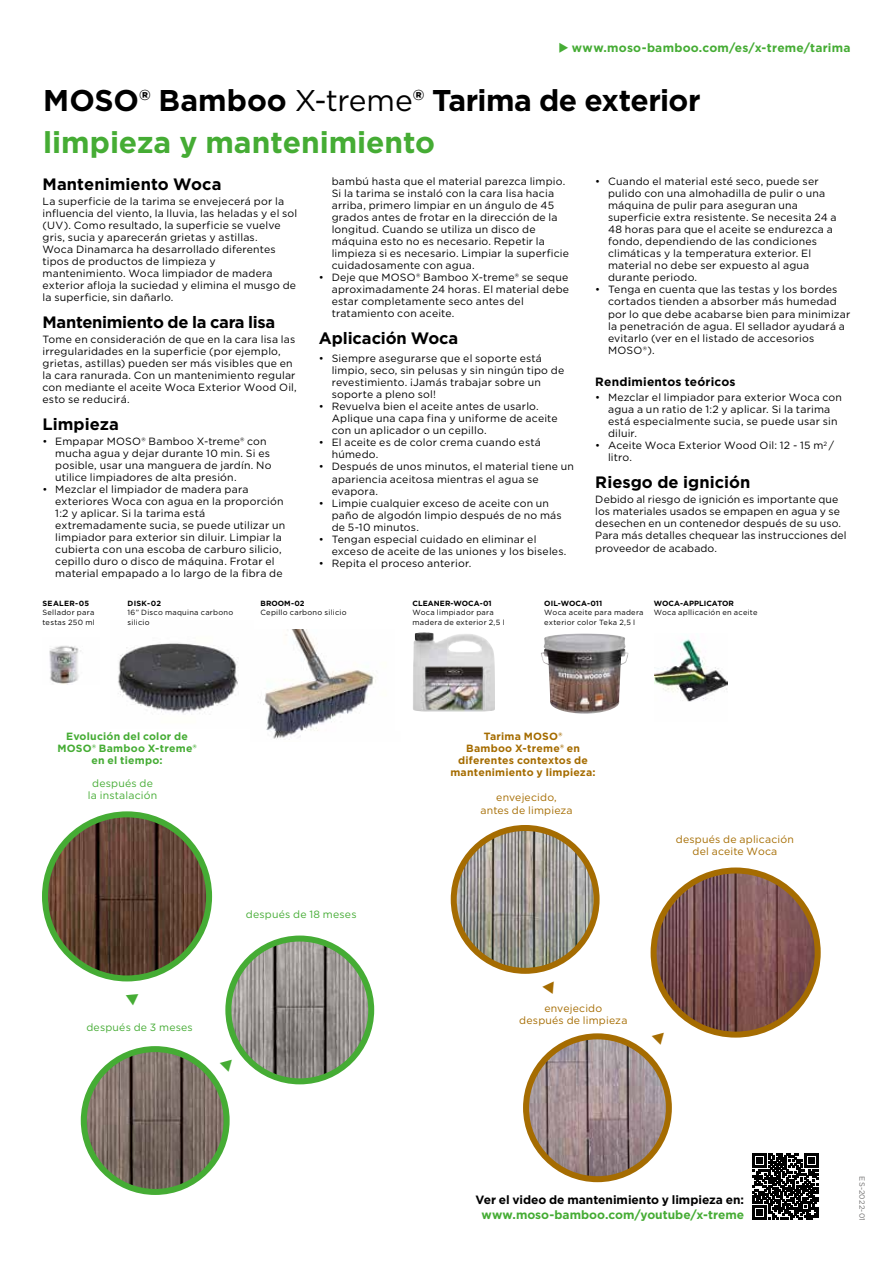
<style>
.page{position:relative;width:893px;height:1263px;background:#fff}
.page>*{position:absolute;margin:0;border:0;box-sizing:border-box;transform-origin:0 0}
.t1{font:700 30px/42px "Gotham";letter-spacing:-.005em;color:#000}
.t2{font:700 16.5px "Gotham";letter-spacing:-.005em;color:#000}
.t3{font:700 12px "Gotham";letter-spacing:.01em;color:#45ac34}
.t4{font:700 12px "Gotham";color:#000}
.t5{font:10.5px/12px "Gotham";letter-spacing:.02em;color:#000}
.t6{font:10.5px/12px "Gotham";letter-spacing:.02em;color:#a56c01;text-align:center}
.t7{font:700 10.5px/12px "Gotham";letter-spacing:.02em;color:#a56c01;text-align:center}
.t8{font:10.5px/12px "Gotham";letter-spacing:.02em;color:#45ac34;text-align:center}
.t9{font:700 10.5px/12px "Gotham";letter-spacing:.02em;color:#45ac34;text-align:center}
.t10{font:7.5px/9.8px "Gotham";letter-spacing:.035em;color:#000}
.t11{font:700 7.5px "Gotham";letter-spacing:.005em;color:#000}
.t12{font:7.5px "Gotham";letter-spacing:.025em;color:#706f6f}
.t13{font:700 7.5px "Gotham";letter-spacing:.04em;color:#000}
.t14{font:7.5px "Gotham";color:#9d9d9c}
.s1{font-weight:400}
.s2{color:#45ac34}
</style>
<div class="page">
<img style="left:228px;top:938px;width:143px;height:143px;border-radius:71px">
<div style="left:225px;top:935px;width:149px;height:149px;border:6px solid #45ac34;border-radius:50%"></div>
<img style="left:454px;top:828px;width:139px;height:141px">
<div style="left:451px;top:825px;width:149px;height:149px;border:6px solid #a56c01;border-radius:50%"></div>
<img style="left:526px;top:1036px;width:143px;height:143px;border-radius:71px">
<div style="left:523px;top:1033px;width:149px;height:149px;border:6px solid #a56c01;border-radius:50%"></div>
<img style="left:84px;top:1049px;width:143px;height:143px;border-radius:70px">
<div style="left:81px;top:1046px;width:149px;height:149px;border:6px solid #45ac34;border-radius:50%"></div>
<img style="left:45px;top:814px;width:164px;height:164px;border-radius:82px">
<div style="left:42px;top:811px;width:170px;height:170px;border:6px solid #45ac34;border-radius:50%"></div>
<img style="left:654px;top:870px;width:164px;height:164px;border-radius:82px">
<div style="left:651px;top:867px;width:170px;height:170px;border:6px solid #a56c01;border-radius:50%"></div>
<svg style="left:752px;top:1153px;width:67px;height:67px"></svg>
<img style="left:263px;top:629px;width:113px;height:111px">
<img style="left:413px;top:632px;width:82px;height:79px">
<img style="left:49px;top:645px;width:32px;height:40px">
<img style="left:118px;top:643px;width:120px;height:71px">
<img style="left:541px;top:634px;width:87px;height:80px">
<img style="left:655px;top:639px;width:72px;height:63px">
<p class="t3" style="left:558px;top:40px;width:293px">◆ www.moso-bamboo.com/es/x-treme/tarima</p>
<h1 class="t1" style="left:43px;top:79px;width:659px">MOSO® Bamboo <span class="s1">X-treme</span>® Tarima de exterior <span class="s2">limpieza y mantenimiento</span></h1>
<h2 class="t2" style="left:43px;top:173px;width:180px">Mantenimiento Woca</h2>
<p class="t5" style="left:43px;top:195px;width:256px">La superficie de la tarima se envejecerá por la influencia del viento, la lluvia, las heladas y el sol (UV). Como resultado, la superficie se vuelve gris, sucia y aparecerán grietas y astillas.<br>Woca Dinamarca ha desarrollado diferentes tipos de productos de limpieza y mantenimiento. Woca limpiador de madera exterior afloja la suciedad y elimina el musgo de la superficie, sin dañarlo.</p>
<h2 class="t2" style="left:43px;top:311px;width:234px">Mantenimiento de la cara lisa</h2>
<p class="t5" style="left:43px;top:333px;width:256px">Tome en consideración de que en la cara lisa las irregularidades en la superficie (por ejemplo, grietas, astillas) pueden ser más visibles que en la cara ranurada. Con un mantenimiento regular con mediante el aceite Woca Exterior Wood Oil, esto se reducirá.</p>
<h2 class="t2" style="left:43px;top:413px;width:78px">Limpieza</h2>
<p class="t5" style="left:55px;top:435px;width:218px;text-indent:-13px">• Empapar MOSO® Bamboo X-treme® con mucha agua y dejar durante 10 min. Si es posible, usar una manguera de jardín. No utilice limpiadores de alta presión.</p>
<p class="t5" style="left:55px;top:483px;width:232px;text-indent:-13px">• Mezclar el limpiador de madera para exteriores Woca con agua en la proporción 1:2 y aplicar. Si la tarima está extremadamente sucia, se puede utilizar un limpiador para exterior sin diluir. Limpiar la cubierta con una escoba de carburo silicio, cepillo duro o disco de máquina. Frotar el material empapado a lo largo de la fibra de</p>
<p class="t5" style="left:332px;top:176px;width:239px">bambú hasta que el material parezca limpio.<br>Si la tarima se instaló con la cara lisa hacia arriba, primero limpiar en un ángulo de 45 grados antes de frotar en la dirección de la longitud. Cuando se utiliza un disco de máquina esto no es necesario. Repetir la limpieza si es necesario. Limpiar la superficie cuidadosamente con agua.</p>
<p class="t5" style="left:332px;top:272px;width:239px;text-indent:-13px">• Deje que MOSO® Bamboo X-treme® se seque aproximadamente 24 horas. El material debe estar completamente seco antes del tratamiento con aceite.</p>
<h2 class="t2" style="left:319px;top:328px;width:141px">Aplicación Woca</h2>
<p class="t5" style="left:332px;top:352px;width:234px;text-indent:-13px">• Siempre asegurarse que el soporte está limpio, seco, sin pelusas y sin ningún tipo de revestimiento. ¡Jamás trabajar sobre un soporte a pleno sol!</p>
<p class="t5" style="left:332px;top:400px;width:227px;text-indent:-13px">• Revuelva bien el aceite antes de usarlo.<br>Aplique una capa fina y uniforme de aceite con un aplicador o un cepillo.</p>
<p class="t5" style="left:332px;top:436px;width:211px;text-indent:-13px">• El aceite es de color crema cuando está húmedo.</p>
<p class="t5" style="left:332px;top:460px;width:244px;text-indent:-13px">• Después de unos minutos, el material tiene un apariencia aceitosa mientras el agua se evapora.</p>
<p class="t5" style="left:332px;top:497px;width:232px;text-indent:-13px">• Limpie cualquier exceso de aceite con un paño de algodón limpio después de no más de 5-10 minutos.</p>
<p class="t5" style="left:332px;top:533px;width:236px;text-indent:-13px">• Tengan especial cuidado en eliminar el exceso de aceite de las uniones y los biseles.</p>
<p class="t5" style="left:319px;top:557px;width:154px">• Repita el proceso anterior.</p>
<p class="t5" style="left:608px;top:176px;width:230px;text-indent:-13px">• Cuando el material esté seco, puede ser pulido con una almohadilla de pulir o una máquina de pulir para aseguran una superficie extra resistente. Se necesita 24 a 48 horas para que el aceite se endurezca a fondo, dependiendo de las condiciones climáticas y la temperatura exterior. El material no debe ser expuesto al agua durante periodo.</p>
<p class="t5" style="left:608px;top:284px;width:244px;text-indent:-13px">• Tenga en cuenta que las testas y los bordes cortados tienden a absorber más humedad por lo que debe acabarse bien para minimizar la penetración de agua. El sellador ayudará a evitarlo (ver en el listado de accesorios MOSO®).</p>
<p class="t4" style="left:595px;top:374px;width:142px">Rendimientos teóricos</p>
<p class="t5" style="left:608px;top:391px;width:235px;text-indent:-13px">• Mezclar el limpiador para exterior Woca con agua a un ratio de 1:2 y aplicar. Si la tarima está especialmente sucia, se puede usar sin diluir.</p>
<p class="t5" style="left:608px;top:439px;width:228px;text-indent:-13px">• Aceite Woca Exterior Wood Oil: 12 - 15 m<sup>2</sup> / litro.</p>
<h2 class="t2" style="left:595px;top:472px;width:157px">Riesgo de ignición</h2>
<p class="t5" style="left:595px;top:493px;width:253px">Debido al riesgo de ignición es importante que los materiales usados se empapen en agua y se desechen en un contenedor después de su uso.<br>Para más detalles chequear las instrucciones del proveedor de acabado.</p>
<p class="t13" style="left:43px;top:598px;width:48px">SEALER-05</p>
<p class="t10" style="left:43px;top:608px;width:54px">Sellador para testas 250 ml</p>
<p class="t11" style="left:128px;top:598px;width:35px">DISK-02</p>
<p class="t10" style="left:128px;top:608px;width:107px">16” Disco maquina carbono silicio</p>
<p class="t11" style="left:260px;top:598px;width:46px">BROOM-02</p>
<p class="t10" style="left:260px;top:608px;width:88px">Cepillo carbono silicio</p>
<p class="t9" style="left:57px;top:730px;width:141px">Evolución del color de<br>MOSO® Bamboo X-treme® en el tiempo:</p>
<p class="t8" style="left:88px;top:777px;width:71px">después de la instalación</p>
<p class="t8" style="left:86px;top:1021px;width:108px">después de 3 meses</p>
<p class="t8" style="left:246px;top:908px;width:112px">después de 18 meses</p>
<p class="t11" style="left:412px;top:598px;width:81px">CLEANER-WOCA-01</p>
<p class="t10" style="left:412px;top:608px;width:94px">Woca limpiador para madera de exterior 2,5 l</p>
<p class="t11" style="left:544px;top:598px;width:59px">OIL-WOCA-011</p>
<p class="t10" style="left:544px;top:608px;width:101px">Woca aceite para madera exterior color Teka 2,5 l</p>
<p class="t11" style="left:654px;top:598px;width:82px">WOCA-APPLICATOR</p>
<p class="t10" style="left:654px;top:608px;width:105px">Woca apllicación en aceite</p>
<p class="t7" style="left:450px;top:730px;width:147px">Tarima MOSO®<br>Bamboo X-treme® en diferentes contextos de mantenimiento y limpieza:</p>
<p class="t6" style="left:480px;top:791px;width:94px">envejecido,<br>antes de limpieza</p>
<p class="t6" style="left:676px;top:833px;width:119px">después de aplicación del aceite Woca</p>
<p class="t6" style="left:519px;top:1002px;width:110px">envejecido<br>después de limpieza</p>
<p class="t4" style="left:475px;top:1192px;width:270px">Ver el video de mantenimiento y limpieza en:</p>
<p class="t3" style="left:482px;top:1207px;width:264px">www.moso-bamboo.com/youtube/x-treme</p>
<p class="t12" style="left:867px;top:1176px;width:46px;rotate:90deg">ES-2022-01</p>
<p class="t14" style="left:867px;top:1204px;width:7px;rotate:90deg">4</p>
</div>
